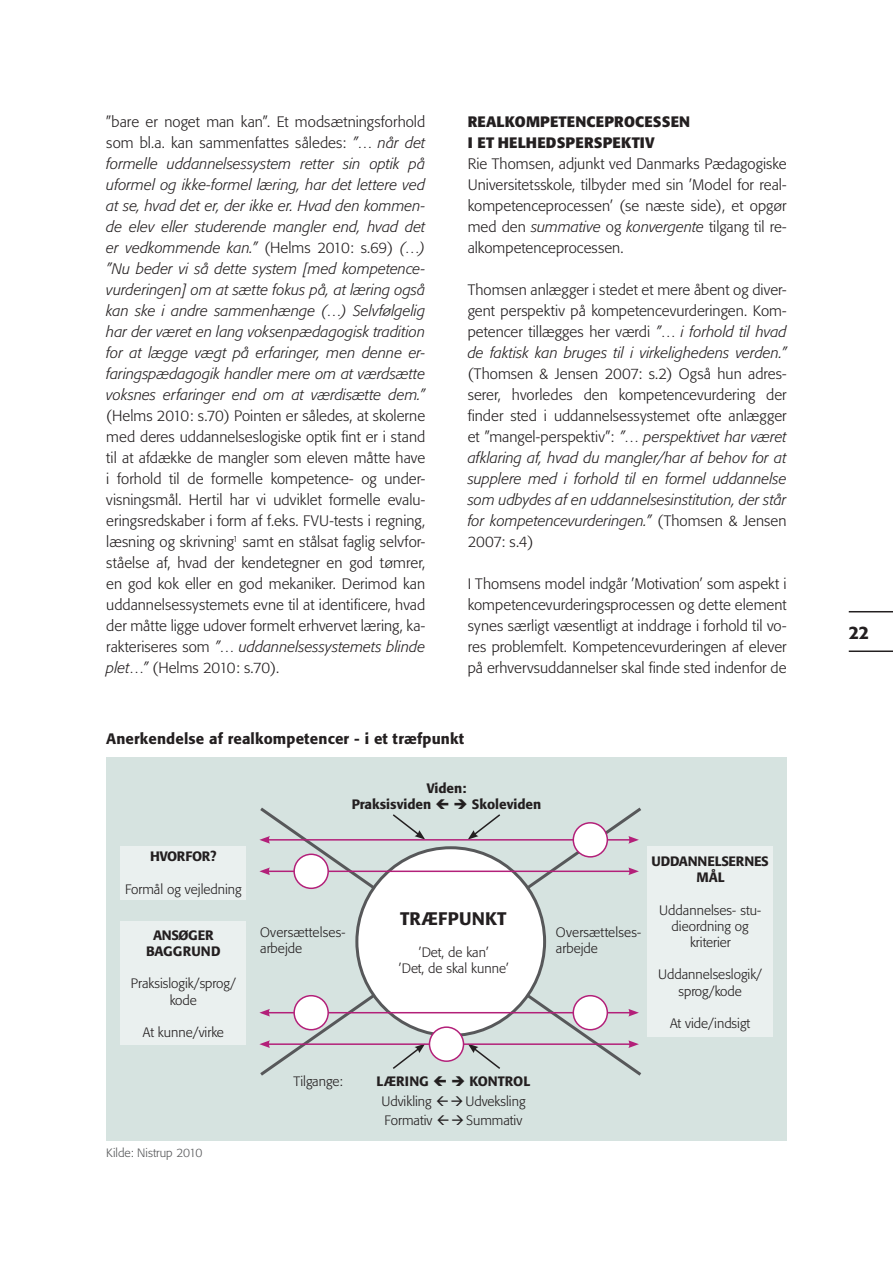
<style>
.page{position:relative;width:893px;height:1263px;background:#fff}
.page>*{position:absolute;margin:0;border:0;box-sizing:border-box;transform-origin:0 0}
.t1{font:500 18px "Formata BQ";letter-spacing:.02em;color:#231f20}
.t2{font:300 15px/21px "Formata BQ";letter-spacing:.005em;color:#231f20;text-align:justify}
.t3{font:italic 300 15px/21px "Formata BQ";letter-spacing:.005em;color:#231f20;text-align:justify}
.t4{font:700 15px/21px "Formata BQ";letter-spacing:.01em;color:#231f20}
.t5{font:500 15px "Formata BQ";letter-spacing:.01em;color:#231f20}
.t6{font:300 13.5px/16.2px "Formata BQ";color:#231f20;text-align:center}
.t7{font:500 13.5px/16.2px "Formata BQ";color:#231f20}
.t8{font:300 12px "Formata BQ";color:#57585a}
.s1{font-style:normal}
.s2{font-style:italic}
</style>
<div class="page">
<hr style="left:849px;top:611px;width:44px;height:1px;background:#231f20">
<hr style="left:849px;top:650px;width:44px;height:2px;background:#231f20">
<div style="left:106px;top:758px;width:681px;height:383px;background:#d6e3e0"></div>
<div style="left:120px;top:846px;width:126px;height:53px;background:#eaf0ef"></div>
<svg style="left:260px;top:807px;width:382px;height:269px"></svg>
<div style="left:357px;top:848px;width:188px;height:187px;background:#fff;border-radius:50%"></div>
<svg style="left:391px;top:813px;width:34px;height:26px"></svg>
<svg style="left:468px;top:813px;width:34px;height:26px"></svg>
<svg style="left:391px;top:1045px;width:34px;height:25px"></svg>
<svg style="left:468px;top:1045px;width:34px;height:25px"></svg>
<div style="left:120px;top:921px;width:126px;height:123px;background:#eaf0ef"></div>
<div style="left:647px;top:846px;width:126px;height:191px;background:#eaf0ef"></div>
<hr style="left:268px;top:839px;width:363px;height:1px;background:#b32079">
<svg style="left:259px;top:836px;width:11px;height:8px"></svg>
<svg style="left:628px;top:836px;width:11px;height:8px"></svg>
<hr style="left:268px;top:870px;width:363px;height:2px;background:#b32079">
<svg style="left:259px;top:867px;width:11px;height:8px"></svg>
<svg style="left:628px;top:867px;width:11px;height:8px"></svg>
<hr style="left:268px;top:1012px;width:363px;height:1px;background:#b32079">
<svg style="left:259px;top:1009px;width:11px;height:7px"></svg>
<svg style="left:628px;top:1009px;width:11px;height:7px"></svg>
<hr style="left:268px;top:1043px;width:363px;height:2px;background:#b32079">
<svg style="left:259px;top:1040px;width:11px;height:8px"></svg>
<svg style="left:628px;top:1040px;width:11px;height:8px"></svg>
<div style="left:573px;top:823px;width:34px;height:34px;background:#fff;border-radius:50%"></div>
<div style="left:573px;top:822px;width:35px;height:35px;border:2px solid #b32079;border-radius:50%"></div>
<div style="left:294px;top:854px;width:34px;height:34px;background:#fff;border-radius:50%"></div>
<div style="left:293px;top:853px;width:36px;height:36px;border:2px solid #b32079;border-radius:50%"></div>
<div style="left:294px;top:996px;width:34px;height:34px;background:#fff;border-radius:50%"></div>
<div style="left:293px;top:995px;width:36px;height:35px;border:2px solid #b32079;border-radius:50%"></div>
<div style="left:573px;top:996px;width:34px;height:34px;background:#fff;border-radius:50%"></div>
<div style="left:573px;top:995px;width:35px;height:35px;border:2px solid #b32079;border-radius:50%"></div>
<div style="left:429px;top:1027px;width:34px;height:34px;background:#fff;border-radius:50%"></div>
<div style="left:429px;top:1026px;width:35px;height:36px;border:2px solid #b32079;border-radius:50%"></div>
<svg style="left:436px;top:807px;width:12px;height:2px"></svg>
<p class="t3" style="left:106px;top:112px;width:320px"><span class="s1">”bare er noget man kan”. Et modsætningsforhold som bl.a. kan sammenfattes således:</span> ”… når det formelle uddannelsessystem retter sin optik på uformel og ikke-formel læring, har det lettere ved at se, hvad det er, der ikke er. Hvad den kommen&shy;de elev eller studerende mangler end, hvad det er vedkommende kan.” <span class="s1">(Helms 2010: s.69)</span> (…) ”Nu beder vi så dette system [med kompetence&shy;vurderingen] om at sætte fokus på, at læring også kan ske i andre sammenhænge (…) Selvfølgelig har der været en lang voksenpædagogisk tradition for at lægge vægt på erfaringer, men denne er&shy;faringspædagogik handler mere om at værdsætte voksnes erfaringer end om at værdisætte dem.”</p>
<p class="t2" style="left:106px;top:406px;width:320px">(Helms 2010: s.70) Pointen er således, at skolerne med deres uddannelseslogiske optik fint er i stand til at afdække de mangler som eleven måtte have i forhold til de formelle kompetence- og under&shy;visningsmål. Hertil har vi udviklet formelle evalu&shy;eringsredskaber i form af f.eks. FVU -tests i regning, læsning og skrivning<sup>1</sup> samt en stålsat faglig selvfor&shy;ståelse af, hvad der kendetegner en god tømrer, en god kok eller en god mekaniker. Derimod kan uddannelsessystemets evne til at identificere, hvad der måtte ligge udover formelt erhvervet læring, ka&shy;rakteriseres som <span class="s2">”… uddannelsessystemets blinde plet…”</span> (Helms 2010: s.70).</p>
<p class="t4" style="left:468px;top:111px;width:224px">REALKOMPETENCEPROCESSEN<br>I ET HELHEDSPERSPEKTIV</p>
<p class="t2" style="left:468px;top:154px;width:320px">Rie Thomsen, adjunkt ved Danmarks Pædagogiske Universitetsskole, tilbyder med sin ’Model for real&shy;kompetenceprocessen’ (se næste side), et opgør med den <span class="s2">summative</span> og <span class="s2">konvergente</span> tilgang til re&shy;alkompetenceprocessen.</p>
<p class="t2" style="left:468px;top:280px;width:320px">Thomsen anlægger i stedet et mere åbent og diver&shy;gent perspektiv på kompetencevurderingen. Kom&shy;petencer tillægges her værdi <span class="s2">”… i forhold til hvad de faktisk kan bruges til i virkelighedens verden.”</span></p>
<p class="t3" style="left:468px;top:364px;width:320px"><span class="s1">(Thomsen &amp; Jensen 2007: s.2) Også hun adres&shy;serer, hvorledes den kompetencevurdering der finder sted i uddannelsessystemet ofte anlægger et ”mangel-perspektiv”:</span> ”… perspektivet har været afklaring af, hvad du mangler/har af behov for at supplere med i forhold til en formel uddannelse som udbydes af en uddannelsesinstitution, der står for kompetencevurderingen.” <span class="s1">(Thomsen &amp; Jensen 2007: s.4)</span></p>
<p class="t2" style="left:468px;top:574px;width:320px">I Thomsens model indgår ’Motivation’ som aspekt i kompetencevurderingsprocessen og dette element synes særligt væsentligt at inddrage i forhold til vo&shy;res problemfelt. Kompetencevurderingen af elever på erhvervsuddannelser skal finde sted indenfor de</p>
<p class="t5" style="left:106px;top:730px;width:359px">Anerkendelse af realkompetencer - i et træfpunkt</p>
<p class="t7" style="left:150px;top:848px;width:27px">Hvorfor</p>
<p class="t7" style="left:210px;top:848px;width:8px">?</p>
<p class="t6" style="left:125px;top:881px;width:118px">Formål og vejledning</p>
<p class="t7" style="left:146px;top:927px;width:61px;text-indent:7px">Ansøger<br>Baggrund</p>
<p class="t6" style="left:131px;top:976px;width:107px">Praksislogik/sprog/ kode</p>
<p class="t6" style="left:143px;top:1024px;width:83px">At kunne/virke</p>
<p class="t8" style="left:106px;top:1145px;width:98px">Kilde: Nistrup 2010</p>
<p class="t7" style="left:352px;top:780px;width:116px;text-indent:75px">Viden:<br>Praksisviden</p>
<p class="t7" style="left:454px;top:796px;width:89px">➔ Skoleviden</p>
<p class="t6" style="left:260px;top:924px;width:87px;text-align:left">Oversættelses&shy;arbejde</p>
<p class="t6" style="left:294px;top:1073px;width:51px">Tilgange:</p>
<p class="t1" style="left:400px;top:907px;width:108px">TRÆFPUNKT</p>
<p class="t6" style="left:399px;top:944px;width:111px">’Det, de kan’<br>’Det, de skal kunne’</p>
<p class="t7" style="left:377px;top:1073px;width:53px">LÆRING</p>
<p class="t7" style="left:451px;top:1073px;width:81px">➔ KONTROL</p>
<p class="t6" style="left:381px;top:1093px;width:52px">Udvikling</p>
<p class="t6" style="left:450px;top:1093px;width:77px">→Udveksling</p>
<p class="t6" style="left:385px;top:1113px;width:49px">Formativ</p>
<p class="t6" style="left:451px;top:1113px;width:73px">→Summativ</p>
<p class="t6" style="left:556px;top:924px;width:87px;text-align:left">Oversættelses&shy;arbejde</p>
<p class="t7" style="left:651px;top:853px;width:19px">Uddannelsernes</p>
<p class="t7" style="left:696px;top:869px;width:11px">mål</p>
<p class="t6" style="left:659px;top:902px;width:103px">Uddannelses- stu&shy;dieordning og kriterier</p>
<p class="t6" style="left:658px;top:967px;width:106px">Uddannelseslogik/ sprog/kode</p>
<p class="t6" style="left:670px;top:1015px;width:82px">At vide/indsigt</p>
<p class="t1" style="left:849px;top:621px;width:22px">22</p>
</div>
